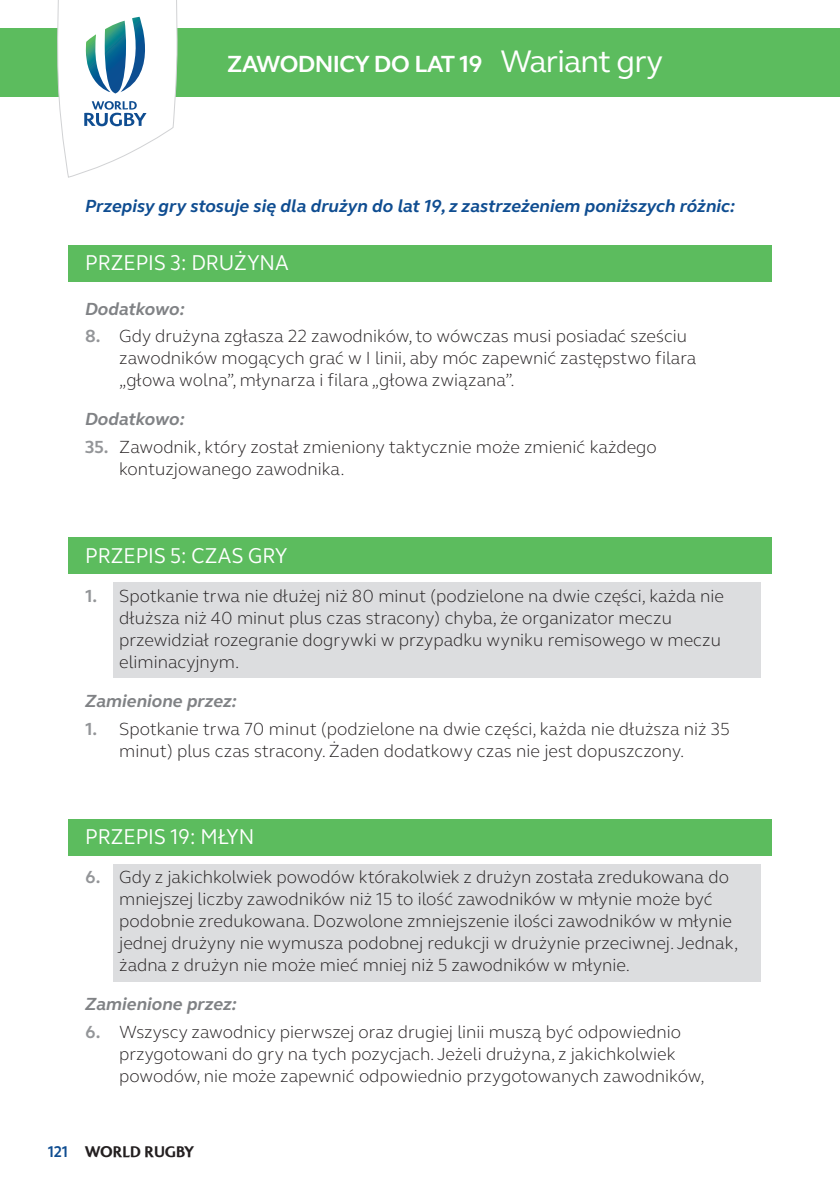
<style>
.page{position:relative;width:840px;height:1191px;background:#fff}
.page>*{position:absolute;margin:0;border:0;box-sizing:border-box;transform-origin:0 0}
.t1{font:700 24px "Webb Ellis Cup";letter-spacing:-.025em;color:#fff}
.t2{font:22px "Webb Ellis Cup";color:#fff;scale:.92 1}
.t3{font:300 18px/22px "Webb Ellis Cup";color:#231f20}
.t4{font:italic 700 18px "Webb Ellis Cup";color:#0f4d91}
.t5{font:italic 700 18px "Webb Ellis Cup";color:#808285}
.t6{font:700 16px "Colosseum";color:#231f20;scale:.94 1}
.s1{font-weight:400;font-size:32px}
.s2{font-weight:700;color:#939598}
.s3{font-family:"Webb Ellis Cup";color:#0f4d91}
</style>
<div class="page">
<div style="left:0;top:28px;width:839px;height:68px;background:#5cbc5e"></div>
<svg style="left:57px;top:0;width:120px;height:178px"></svg>
<div style="left:68px;top:245px;width:703px;height:36px;background:#5cbc5e"></div>
<div style="left:68px;top:538px;width:703px;height:36px;background:#5cbc5e"></div>
<div style="left:113px;top:582px;width:647px;height:96px;background:#dcdddf"></div>
<div style="left:68px;top:819px;width:703px;height:36px;background:#5cbc5e"></div>
<div style="left:113px;top:864px;width:647px;height:117px;background:#dcdddf"></div>
<h1 class="t1" style="left:227px;top:49px;width:437px">ZAWODNICY DO LAT 19 <span class="s1">Wariant gry</span></h1>
<p class="t4" style="left:85px;top:195px;width:651px">Przepisy gry stosuje się dla drużyn do lat 19, z zastrzeżeniem poniższych różnic:</p>
<p class="t2" style="left:85px;top:249px;width:222px">PRZEPIS 3: DRUŻYNA</p>
<p class="t5" style="left:85px;top:298px;width:101px">Dodatkowo:</p>
<p class="t3" style="left:119px;top:325px;width:578px;text-indent:-34px"><span class="s2">8.</span> Gdy drużyna zgłasza 22 zawodników, to wówczas musi posiadać sześciu zawodników mogących grać w I linii, aby móc zapewnić zastępstwo filara „głowa wolna”, młynarza i filara „głowa związana”.</p>
<p class="t5" style="left:85px;top:408px;width:101px">Dodatkowo:</p>
<p class="t3" style="left:119px;top:436px;width:539px;text-indent:-34px"><span class="s2">35.</span> Zawodnik, który został zmieniony taktycznie może zmienić każdego kontuzjowanego zawodnika.</p>
<p class="t2" style="left:85px;top:542px;width:221px">PRZEPIS 5: CZAS GRY</p>
<p class="t3" style="left:119px;top:585px;width:606px;text-indent:-34px"><span class="s2">1.</span> Spotkanie trwa nie dłużej niż 80 minut (podzielone na dwie części, każda nie dłuższa niż 40 minut plus czas stracony) chyba, że organizator meczu przewidział rozegranie dogrywki w przypadku wyniku remisowego w meczu eliminacyjnym.</p>
<p class="t5" style="left:85px;top:690px;width:153px">Zamienione przez:</p>
<p class="t3" style="left:119px;top:717px;width:611px;text-indent:-34px"><span class="s2">1.</span> Spotkanie trwa 70 minut (podzielone na dwie części, każda nie dłuższa niż 35 minut) plus czas stracony. Żaden dodatkowy czas nie jest dopuszczony.</p>
<p class="t2" style="left:85px;top:823px;width:185px">PRZEPIS 19: MŁYN</p>
<p class="t3" style="left:119px;top:866px;width:620px;text-indent:-34px"><span class="s2">6.</span> Gdy z jakichkolwiek powodów którakolwiek z drużyn została zredukowana do mniejszej liczby zawodników niż 15 to ilość zawodników w młynie może być podobnie zredukowana. Dozwolone zmniejszenie ilości zawodników w młynie jednej drużyny nie wymusza podobnej redukcji w drużynie przeciwnej. Jednak, żadna z drużyn nie może mieć mniej niż 5 zawodników w młynie.</p>
<p class="t5" style="left:85px;top:993px;width:153px">Zamienione przez:</p>
<p class="t3" style="left:119px;top:1021px;width:586px;text-indent:-34px"><span class="s2">6.</span> Wszyscy zawodnicy pierwszej oraz drugiej linii muszą być odpowiednio przygotowani do gry na tych pozycjach. Jeżeli drużyna, z jakichkolwiek powodów, nie może zapewnić odpowiednio przygotowanych zawodników,</p>
<p class="t6" style="left:48px;top:1142px;width:157px"><span class="s3">121</span> WORLD RUGBY</p>
</div>
